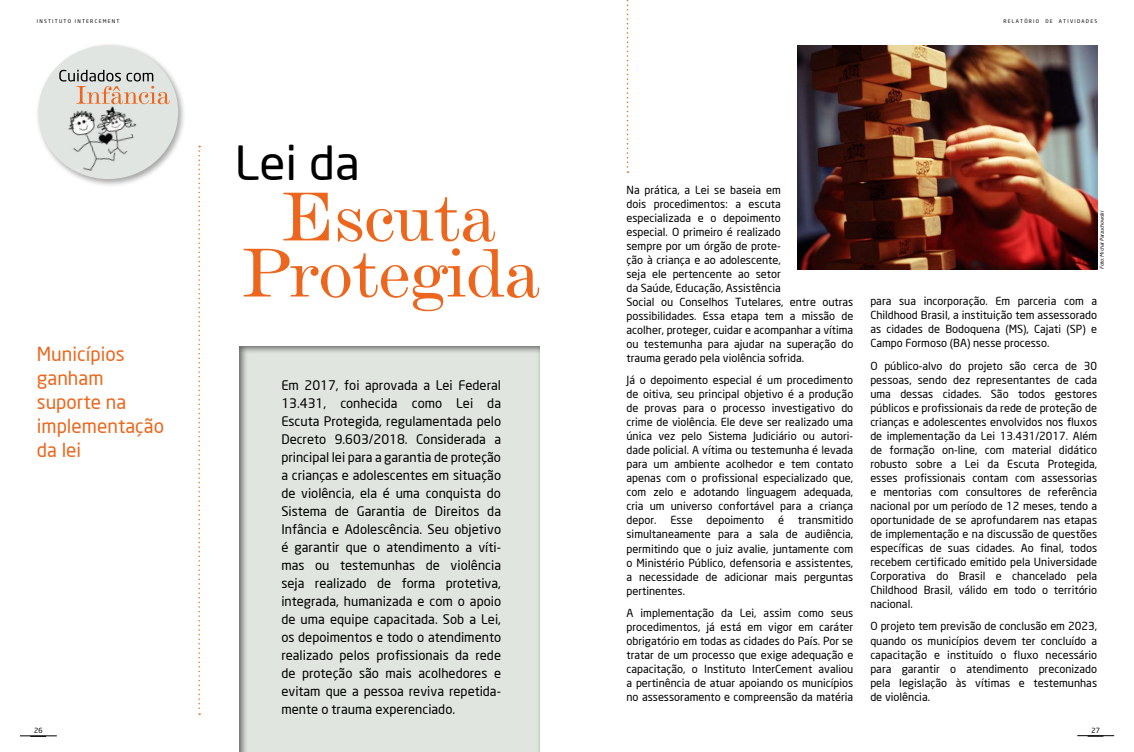
<style>
.page{position:relative;width:1134px;height:752px;background:#fff}
.page>*{position:absolute;margin:0;border:0;box-sizing:border-box;transform-origin:0 0}
.t1{font:72px/56px "De Vinne BT Text";color:#ec671d;text-align:center;scale:1.04 1}
.t2{font:46.1px "Neo Sans";color:#000;scale:1.04 1}
.t3{font:19px/24px "Neo Sans";color:#ec671d}
.t4{font:13px/18px "Neo Sans";color:#000;text-align:justify}
.t5{font:11px/14px "Neo Sans";color:#000;text-align:justify}
.t6{font:7px "Neo Sans";color:#000}
.t7{font:5px "Neo Sans";letter-spacing:.25em;color:#000}
</style>
<div class="page">
<hr style="left:1077px;top:735px;width:37px;height:1px;background:#000">
<svg style="left:1088px;top:735px;width:15px;height:1px"></svg>
<hr style="left:20px;top:735px;width:37px;height:1px;background:#000">
<svg style="left:30px;top:735px;width:16px;height:1px"></svg>
<div style="left:35px;top:42px;width:152px;height:145px;background:#000;opacity:.35"></div>
<div style="left:38px;top:45px;width:140px;height:134px;background:#e1e5e1;border-radius:50%"></div>
<svg style="left:59px;top:70px;width:111px;height:34px"></svg>
<img style="left:59px;top:95px;width:91px;height:81px">
<svg style="left:198px;top:146px;width:2px;height:568px"></svg>
<div style="left:231px;top:338px;width:317px;height:413px;background:#000;opacity:.55"></div>
<svg style="left:627px;top:0;width:1px;height:173px"></svg>
<img style="left:798px;top:45px;width:300px;height:224px">
<p class="t7" style="left:37px;top:18px;width:84px">INSTITUTO INTERCEMENT</p>
<p class="t7" style="left:1003px;top:18px;width:95px">RELATÓRIO DE ATIVIDADES</p>
<h3 class="t3" style="left:37px;top:341px;width:129px">Municípios ganham suporte na implementação da lei</h3>
<h2 class="t2" style="left:235px;top:135px;width:122px">Lei da</h2>
<h1 class="t1" style="left:242px;top:187px;width:288px">Escuta<br>Protegida</h1>
<p class="t4" style="left:281px;top:376px;width:221px">Em 2017, foi aprovada a Lei Federal 13.431, conhecida como Lei da Escuta Protegida, regulamentada pelo Decreto 9.603/2018. Considerada a principal lei para a garantia de proteção a crianças e adolescentes em situação de violência, ela é uma conquista do Sistema de Garantia de Direitos da Infância e Adolescência. Seu objetivo é garantir que o atendimento a víti&shy;mas ou testemunhas de violência seja realizado de forma protetiva, integrada, humanizada e com o apoio de uma equipe capacitada. Sob a Lei, os depoimentos e todo o atendimento realizado pelos profissionais da rede de proteção são mais acolhedores e evitam que a pessoa reviva repetida&shy;mente o trauma experenciado.</p>
<p class="t5" style="left:626px;top:182px;width:228px;text-align:left">Na prática, a Lei se baseia em<br>dois procedimentos: a escuta<br>especializada e o depoimento<br>especial. O primeiro é realizado<br>sempre por um órgão de prote-<br>ção à criança e ao adolescente,<br>seja ele pertencente ao setor<br>da Saúde, Educação, Assistência<br>Social ou Conselhos Tutelares, entre outras possibilidades. Essa etapa tem a missão de acolher, proteger, cuidar e acompanhar a vítima ou testemunha para ajudar na superação do trauma gerado pela violência sofrida.</p>
<p class="t5" style="left:626px;top:373px;width:228px">Já o depoimento especial é um procedimento de oitiva, seu principal objetivo é a produção de provas para o processo investigativo do crime de violência. Ele deve ser realizado uma única vez pelo Sistema Judiciário ou autori&shy;dade policial. A vítima ou testemunha é levada para um ambiente acolhedor e tem contato apenas com o profissional especializado que, com zelo e adotando linguagem adequada, cria um universo confortável para a criança depor.</p>
<p class="t5" style="left:670px;top:513px;width:24px">Esse</p>
<p class="t5" style="left:706px;top:513px;width:59px">depoimento</p>
<p class="t5" style="left:778px;top:513px;width:7px">é</p>
<p class="t5" style="left:626px;top:513px;width:228px;text-indent:171px">transmitido simultaneamente para a sala de audiência, permitindo que o juiz avalie, juntamente com o Ministério Público, defensoria e assistentes, a necessidade de adicionar mais perguntas pertinentes.</p>
<p class="t5" style="left:626px;top:605px;width:228px">A implementação da Lei, assim como seus procedimentos, já está em vigor em caráter obrigatório em todas as cidades do País. Por se tratar de um processo que exige adequação e capacitação, o Instituto InterCement avaliou a pertinência de atuar apoiando os municípios no assessoramento e compreensão da matéria</p>
<p class="t7" style="left:1099px;top:269px;width:60px;rotate:-90deg">Foto: Michal Parzuchowski</p>
<p class="t5" style="left:870px;top:294px;width:228px">para sua incorporação. Em parceria com a Childhood Brasil, a instituição tem assessorado as cidades de Bodoquena (MS), Cajati (SP) e Campo Formoso (BA) nesse processo.</p>
<p class="t5" style="left:870px;top:358px;width:228px">O público-alvo do projeto são cerca de 30 pessoas, sendo dez representantes de cada uma dessas cidades. São todos gestores públicos e profissionais da rede de proteção de crianças e adolescentes envolvidos nos fluxos de implementação da Lei 13.431/2017. Além de formação on-line, com material didático robusto sobre a Lei da Escuta Protegida, esses profissionais contam com assessorias e mentorias com consultores de referência nacional por um período de 12 meses, tendo a oportunidade de se aprofundarem nas etapas de implementação e na discussão de questões específicas de suas cidades. Ao final, todos recebem certificado emitido pela Universidade Corporativa do Brasil e chancelado pela Childhood Brasil, válido em todo o território nacional.</p>
<p class="t5" style="left:870px;top:619px;width:228px">O projeto tem previsão de conclusão em 2023, quando os municípios devem ter concluído a capacitação e instituído o fluxo necessário para garantir o atendimento preconizado pela legislação às vítimas e testemunhas de violência.</p>
<p class="t6" style="left:34px;top:725px;width:10px">26</p>
<p class="t6" style="left:1091px;top:725px;width:10px">27</p>
</div>
